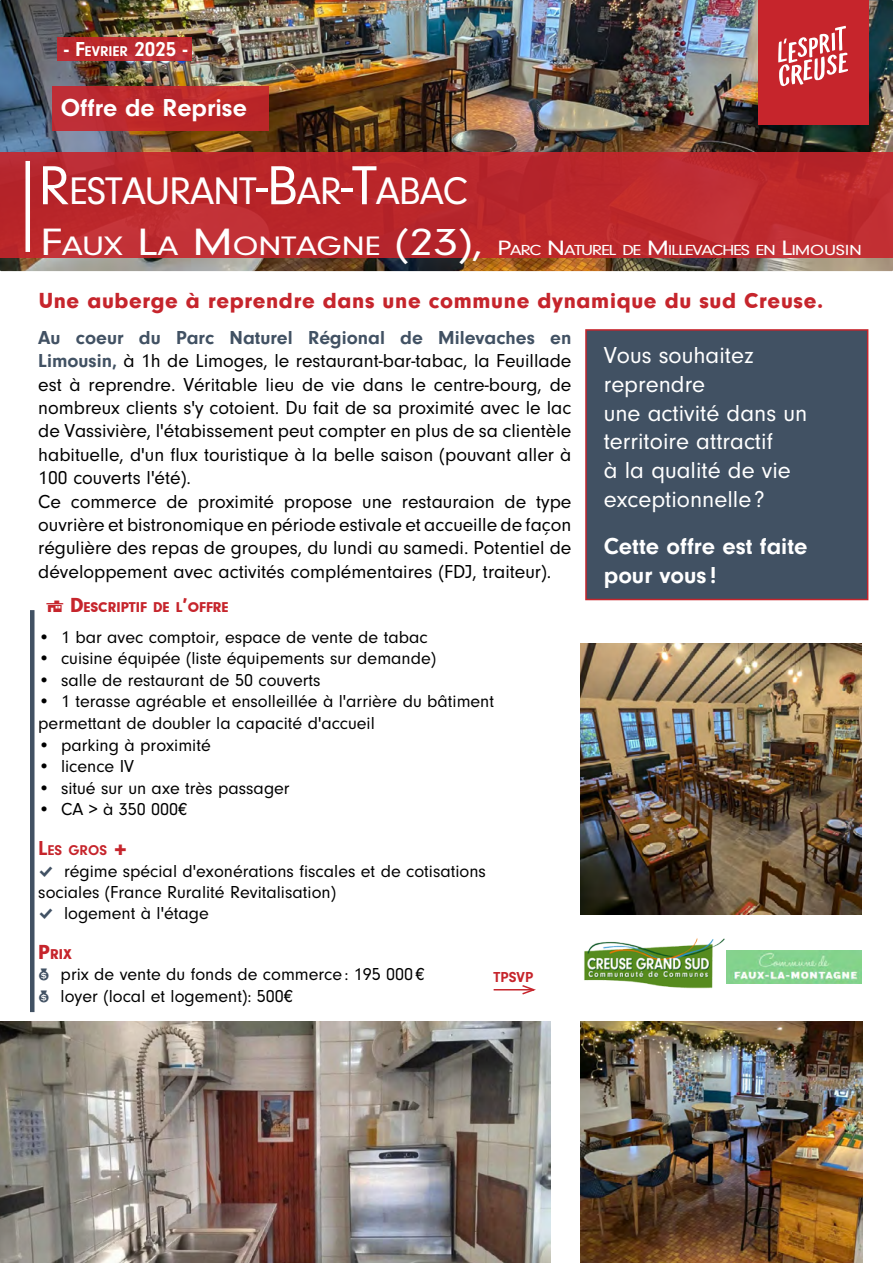
<style>
.page{position:relative;width:893px;height:1263px;background:#fff}
.page>*{position:absolute;margin:0;border:0;box-sizing:border-box;transform-origin:0 0}
.t1{font:39.9px "Neuzeit Gro";letter-spacing:-.03em;color:#fff}
.t2{font:700 25.5px "Neuzeit Gro";color:#fff}
.t3{font:24px/28.8px "Neuzeit Gro";color:#fff}
.t4{font:700 24px/28.8px "Neuzeit Gro";color:#fff}
.t5{font:900 22.5px "Neuzeit Gro";letter-spacing:.03em;color:#c6252c}
.t6{font:700 21px "Neuzeit Gro";color:#fff}
.t7{font:19.5px/23.4px "Neuzeit Gro";color:#000}
.t8{font:18px/21.6px "Neuzeit Gro";color:#000}
.t9{font:15.15px "Neuzeit Gro";letter-spacing:-.07em;color:#fff;scale:1.25 1}
.t10{font:700 15px "Neuzeit Gro";color:#c6252c}
.t11{font:900 14.7px "Neuzeit Gro";color:#c6252c}
.t12{font:700 14.7px "Neuzeit Gro";color:#c6252c}
.s1{font-size:14.7px}
.s2{font-size:57px}
.s3{font-size:39.6px}
.s4{font-size:27.75px}
.s5{font-size:21.6px}
.s6{font-weight:700;color:#415163}
.s7{font-family:"Modern Pictograms";font-weight:400;font-size:18px}
.s8{font-size:21px}
.s9{font-family:"Modern Pictograms";font-weight:400;font-size:21px}
.s10{font-family:"Modern Pictograms";color:#415163}
</style>
<div class="page">
<img style="left:0;top:0;width:893px;height:271px">
<div style="left:0;top:152px;width:893px;height:106px;background:linear-gradient(to right,#ba282d,#be2a2d)"></div>
<div style="left:57px;top:37px;width:134px;height:24px;background:linear-gradient(to bottom,#ba272a,#bf2e34)"></div>
<div style="left:586px;top:330px;width:282px;height:269px;background:#415163"></div>
<div style="left:585px;top:329px;width:283px;height:271px;border:2px solid #c6252c"></div>
<img style="left:580px;top:643px;width:281px;height:271px">
<hr style="left:26px;top:161px;width:4px;height:91px;background:#fff">
<div style="left:52px;top:86px;width:217px;height:45px;background:#bd292c"></div>
<div style="left:758px;top:0;width:111px;height:124px;background:#c6252c"></div>
<svg style="left:778px;top:26px;width:70px;height:60px"></svg>
<img style="left:727px;top:950px;width:134px;height:34px">
<div style="left:30px;top:610px;width:5px;height:402px;background:#415163"></div>
<img style="left:581px;top:1022px;width:281px;height:241px">
<img style="left:1px;top:1022px;width:549px;height:241px">
<hr style="left:494px;top:989px;width:40px;height:1px;background:#c6252c">
<svg style="left:521px;top:985px;width:15px;height:10px"></svg>
<img style="left:584px;top:938px;width:143px;height:51px">
<p class="t6" style="left:64px;top:37px;width:125px">- F<span class="s1">EVRIER</span> 2025 -</p>
<h2 class="t2" style="left:61px;top:93px;width:188px">Offre de Reprise</h2>
<h1 class="t1" style="left:38px;top:170px;width:431px"><span class="s2">R</span>ESTAURANT<span class="s2">-B</span>AR<span class="s2">-T</span>ABAC</h1>
<p class="t9" style="left:40px;top:242px;width:659px"><span class="s3">F</span><span class="s4">AUX</span> <span class="s3">L</span><span class="s4">A</span> <span class="s3">M</span><span class="s4">ONTAGNE</span> <span class="s3">(23),</span> <span class="s5">P</span>ARC <span class="s5">N</span>ATUREL DE <span class="s5">M</span>ILLEVACHES EN <span class="s5">L</span>IM OUSIN</p>
<p class="t5" style="left:39px;top:288px;width:786px">Une auberge à reprendre dans une commune dynamique du sud Creuse.</p>
<p class="t7" style="left:38px;top:326px;width:535px"><span class="s6">Au coeur du Parc Naturel Régional de Milevaches en Limousin,</span> à 1h de Limoges, le restaurant-bar-tabac, la Feuillade est à reprendre. Véritable lieu de vie dans le centre-bourg, de nombreux clients s'y cotoient. Du fait de sa proximité avec le lac de Vassivière, l'étabissement peut compter en plus de sa clientèle habituelle, d'un flux touristique à la belle saison (pouvant aller à 100 couverts l'été).<br>Ce commerce de proximité propose une restauraion de type ouvrière et bistronomique en période estivale et accueille de façon régulière des repas de groupes, du lundi au samedi. Potentiel de développement avec activités complémentaires (FDJ, traiteur).</p>
<p class="t11" style="left:45px;top:599px;width:185px"><span class="s7">p</span> <span class="s8">D</span>ESCRIPTIF DE L<span class="s8">’</span>OFFRE</p>
<p class="t8" style="left:38px;top:626px;width:391px">• 1 bar avec comptoir, espace de vente de tabac</p>
<p class="t8" style="left:38px;top:648px;width:399px">• cuisine équipée (liste équipements sur demande)</p>
<p class="t8" style="left:38px;top:669px;width:284px">• salle de restaurant de 50 couverts</p>
<p class="t8" style="left:38px;top:691px;width:457px">• 1 terasse agréable et ensolleillée à l'arrière du bâtiment permettant de doubler la capacité d'accueil</p>
<p class="t8" style="left:38px;top:734px;width:174px">• parking à proximité</p>
<p class="t8" style="left:38px;top:756px;width:97px">• licence IV</p>
<p class="t8" style="left:38px;top:777px;width:253px">• situé sur un axe très passager</p>
<p class="t8" style="left:38px;top:799px;width:151px">• CA &gt; à 350 000€</p>
<p class="t12" style="left:38px;top:842px;width:90px"><span class="s8">L</span>ES GROS <span class="s9">+</span></p>
<p class="t8" style="left:38px;top:860px;width:449px;line-height:21px"><span class="s10">%</span> régime spécial d'exonérations fiscales et de cotisations sociales (France Ruralité Revitalisation)<br><span class="s10">%</span> logement à l'étage</p>
<p class="t11" style="left:38px;top:945px;width:35px"><span class="s8">P</span>RIX</p>
<p class="t8" style="left:38px;top:964px;width:388px"><span class="s10">$</span> prix de vente du fonds de commerce: 195 000€ <span class="s10">$</span> loyer (local et logement): 500€</p>
<p class="t10" style="left:494px;top:968px;width:41px">TPSVP</p>
<p class="t3" style="left:604px;top:341px;width:205px">Vous souhaitez reprendre<br>une activité dans un territoire attractif<br>à la qualité de vie exceptionnelle?</p>
<p class="t4" style="left:604px;top:532px;width:205px">Cette offre est faite pour vous !</p>
</div>
